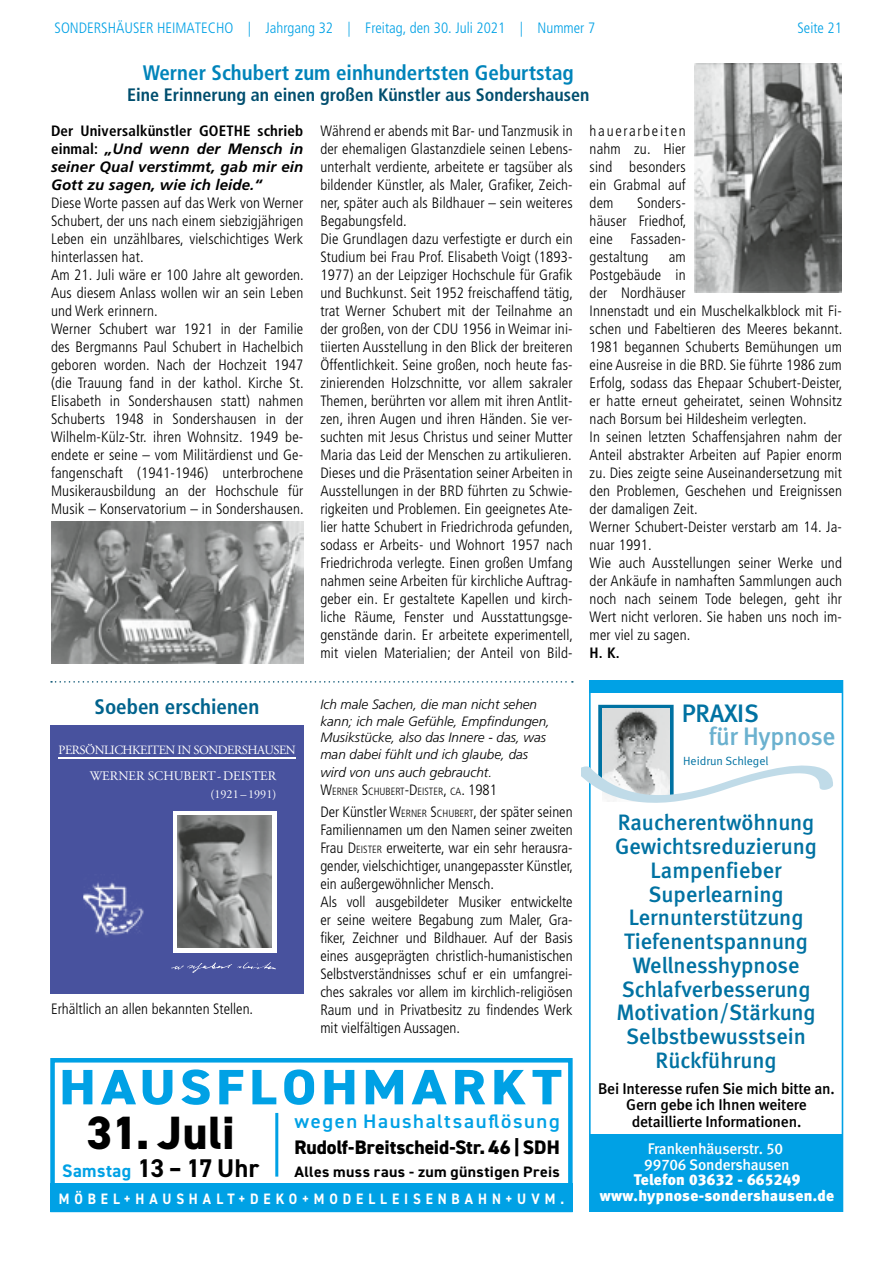
<style>
.page{position:relative;width:893px;height:1276px;background:#fff}
.page>*{position:absolute;margin:0;border:0;box-sizing:border-box;transform-origin:0 0}
.t1{font:800 49.8px "DIN2014";letter-spacing:.09em;color:#00a1e5;scale:1.1 1}
.t2{font:800 46.8px "DIN2014";letter-spacing:.01em;color:#000}
.t3{font:700 25.65px "DIN2014";letter-spacing:-.01em;color:#000}
.t4{font:500 25.2px "Seat Meta";letter-spacing:-.015em;color:#6bb1cf}
.t5{font:500 25.2px "Seat Meta";letter-spacing:-.015em;color:#0072a2}
.t6{font:500 22.35px/23.7px "Seat Meta";color:#0072a2;text-align:center}
.t7{font:700 condensed 21px "Frutiger";color:#0084ba}
.t8{font:700 condensed 21px "Frutiger";color:#00638d}
.t9{font:800 19.65px "DIN2014";color:#000}
.t10{font:600 19.65px "DIN2014";letter-spacing:.075em;color:#00a1e5;scale:1.05 1}
.t11{font:700 condensed 18px "Frutiger";color:#004e6e}
.t12{font:500 15.6px/16.4px "Seat Meta";letter-spacing:-.015em;color:#000;text-align:center}
.t13{font:900 15.3px/15.5px "Seat Meta";letter-spacing:.02em;color:#fff;text-align:center}
.t14{font:500 15.3px/15.5px "Seat Meta";letter-spacing:-.015em;color:#fff}
.t15{font:700 15.15px "DIN2014";letter-spacing:.36em;color:#fff;scale:.9 1}
.t16{font:700 15.15px "DIN2014";letter-spacing:.02em;color:#000;scale:1.05 1}
.t17{font:300 condensed 15px/18px "Frutiger";letter-spacing:.01em;color:#000}
.t18{font:italic 700 15px/18px "Frutiger";letter-spacing:.01em;color:#000;text-align:justify}
.t19{font:300 condensed 15px "Frutiger";color:#00a1e5}
.t20{font:700 condensed 15px "Frutiger";color:#000}
.t21{font:italic 300 13.5px/16.5px "Frutiger";color:#000}
.t22{font:13.05px "Adobe Garamond";color:#fff}
.t23{font:12.6px "Adobe Garamond";letter-spacing:-.04em;color:#fff}
.t24{font:12.15px "Adobe Garamond";color:#fff}
.t25{font:11.85px "Seat Meta Normal";color:#0072a2}
.t26{font:300 condensed 10.5px "Frutiger";color:#000}
.s1{font-style:normal;font-stretch:condensed}
.s2{font-size:15px}
.s3{font-style:inherit}
.s4{font-size:10.5px}
.s5{font-size:18.15px;color:#00a1e5}
</style>
<div class="page">
<img style="left:694px;top:64px;width:148px;height:228px">
<svg style="left:51px;top:681px;width:522px;height:1px"></svg>
<img style="left:51px;top:522px;width:252px;height:141px">
<svg style="left:589px;top:693px;width:254px;height:518px"></svg>
<div style="left:589px;top:680px;width:254px;height:13px;background:#00a1e5"></div>
<div style="left:590px;top:1133px;width:252px;height:78px;background:#00a1e5"></div>
<svg style="left:581px;top:705px;width:252px;height:99px"></svg>
<div style="left:50px;top:725px;width:253px;height:268px;background:#48529e"></div>
<hr style="left:58px;top:757px;width:238px;height:1px;background:#fff">
<div style="left:173px;top:811px;width:103px;height:141px;background:#fff"></div>
<img style="left:177px;top:815px;width:95px;height:133px">
<img style="left:83px;top:882px;width:61px;height:54px">
<svg style="left:171px;top:962px;width:105px;height:11px"></svg>
<div style="left:50px;top:1058px;width:523px;height:154px;border:5px solid #00a1e5"></div>
<div style="left:50px;top:1183px;width:523px;height:29px;background:#00a1e5"></div>
<hr style="left:275px;top:1113px;width:3px;height:63px;background:#00a1e5">
<p class="t19" style="left:55px;top:19px;width:542px">SONDERSHÄUSER HEIMATECHO | Jahrgang 32 | Freitag, den 30. Juli 2021 | Nummer 7</p>
<p class="t19" style="left:797px;top:19px;width:46px">Seite 21</p>
<h3 class="t7" style="left:143px;top:60px;width:432px">Werner Schubert zum einhundertsten Geburtstag</h3>
<p class="t11" style="left:127px;top:84px;width:464px">Eine Erinnerung an einen großen Künstler aus Sondershausen</p>
<p class="t18" style="left:51px;top:121px;width:254px"><span class="s1">Der Universalkünstler GOETHE schrieb einmal:</span> „Und wenn der Mensch in seiner Qual verstimmt, gab mir ein Gott zu sagen, wie ich leide.“</p>
<p class="t17" style="left:51px;top:194px;width:254px">Diese Worte passen auf das Werk von Werner Schubert, der uns nach einem siebzigjährigen Leben ein unzählbares, vielschichtiges Werk hinterlassen hat.<br>Am 21. Juli wäre er 100 Jahre alt geworden.<br>Aus diesem Anlass wollen wir an sein Leben und Werk erinnern.<br>Werner Schubert war 1921 in der Familie des Bergmanns Paul Schubert in Hachelbich geboren worden. Nach der Hochzeit 1947 (die Trauung fand in der kathol. Kirche St.<br>Elisabeth in Sondershausen statt) nahmen Schuberts 1948 in Sondershausen in der Wilhelm-Külz-Str. ihren Wohnsitz. 1949 be&shy;endete er seine – vom Militärdienst und Ge&shy;fangenschaft (1941-1946) unterbrochene Musikerausbildung an der Hochschule für Musik – Konservatorium – in Sondershausen.</p>
<h3 class="t8" style="left:95px;top:694px;width:166px">Soeben erschienen</h3>
<p class="t23" style="left:59px;top:743px;width:239px">PERSÖNLICHKEITEN IN SONDERSHAUSEN</p>
<p class="t22" style="left:90px;top:769px;width:188px">WERNER SCHUBERT-DEISTER</p>
<p class="t24" style="left:211px;top:788px;width:67px">(1921 – 1991)</p>
<p class="t17" style="left:51px;top:999px;width:204px">Erhältlich an allen bekannten Stellen.</p>
<p class="t17" style="left:320px;top:122px;width:254px">Während er abends mit Bar- und Tanzmusik in der ehemaligen Glastanzdiele seinen Lebens&shy;unterhalt verdiente, arbeitete er tagsüber als bildender Künstler, als Maler, Grafiker, Zeich&shy;ner, später auch als Bildhauer – sein weiteres Begabungsfeld.<br>Die Grundlagen dazu verfestigte er durch ein Studium bei Frau Prof. Elisabeth Voigt (1893- 1977) an der Leipziger Hochschule für Grafik und Buchkunst. Seit 1952 freischaffend tätig, trat Werner Schubert mit der Teilnahme an der großen, von der CDU 1956 in Weimar ini&shy;tiierten Ausstellung in den Blick der breiteren Öffentlichkeit. Seine großen, noch heute fas&shy;zinierenden Holzschnitte, vor allem sakraler Themen, berührten vor allem mit ihren Antlit&shy;zen, ihren Augen und ihren Händen. Sie ver&shy;suchten mit Jesus Christus und seiner Mutter Maria das Leid der Menschen zu artikulieren.<br>Dieses und die Präsentation seiner Arbeiten in Ausstellungen in der BRD führten zu Schwie&shy;rigkeiten und Problemen. Ein geeignetes Ate&shy;lier hatte Schubert in Friedrichroda gefunden, sodass er Arbeits- und Wohnort 1957 nach Friedrichroda verlegte. Einen großen Umfang nahmen seine Arbeiten für kirchliche Auftrag&shy;geber ein. Er gestaltete Kapellen und kirch&shy;liche Räume, Fenster und Ausstattungsge&shy;genstände darin. Er arbeitete experimentell, mit vielen Materialien; der Anteil von Bild-</p>
<p class="t21" style="left:320px;top:696px;width:231px">Ich male Sachen, die man nicht sehen kann; ich male Gefühle, Empfindungen, Musikstücke, also das Innere - das, was man dabei fühlt und ich glaube, das</p>
<p class="t21" style="left:320px;top:763px;width:173px">wird von uns auch gebraucht.</p>
<p class="t26" style="left:320px;top:785px;width:178px"><span class="s2">W</span>ERNER <span class="s2">S</span>CHUBERT<span class="s2">-D</span>EISTER<span class="s2">,</span> CA<span class="s2">. 1981</span></p>
<p class="t17" style="left:320px;top:803px;width:254px">Der Künstler <span class="s3">W</span><span class="s4">ERNER</span> <span class="s3">S</span><span class="s4">CHUBERT</span>, der später seinen Familiennamen um den Namen seiner zweiten Frau <span class="s3">D</span><span class="s4">EISTER</span> erweiterte, war ein sehr herausra&shy;gender, vielschichtiger, unangepasster Künstler, ein außergewöhnlicher Mensch.<br>Als voll ausgebildeter Musiker entwickelte er seine weitere Begabung zum Maler, Gra&shy;fiker, Zeichner und Bildhauer. Auf der Basis eines ausgeprägten christlich-humanistischen Selbstverständnisses schuf er ein umfangrei&shy;ches sakrales vor allem im kirchlich-religiösen Raum und in Privatbesitz zu findendes Werk mit vielfältigen Aussagen.</p>
<h1 class="t1" style="left:59px;top:1054px;width:458px">HAUSFLOHMARKT</h1>
<h3 class="t10" style="left:294px;top:1108px;width:254px">wegen Haushaltsauflösung</h3>
<h2 class="t2" style="left:87px;top:1102px;width:149px">31. Juli</h2>
<h3 class="t3" style="left:62px;top:1150px;width:199px"><span class="s5">Samstag</span> 13 – 17 Uhr</h3>
<h3 class="t9" style="left:294px;top:1133px;width:267px">Rudolf-Breitscheid-Str. 46 | SDH</h3>
<p class="t16" style="left:294px;top:1161px;width:254px">Alles muss raus - zum günstigen Preis</p>
<p class="t15" style="left:59px;top:1188px;width:563px">MÖBEL+HAUSHALT+DEKO+MODELLEISENBAHN+UVM.</p>
<p class="t17" style="left:590px;top:122px;width:98px;text-align:justify">hauerarbeiten nahm zu. Hier sind besonders ein Grabmal auf dem</p>
<p class="t17" style="left:590px;top:194px;width:98px;text-align:justify;text-indent:48px">Sonders&shy;häuser Friedhof, eine Fassaden&shy;gestaltung</p>
<p class="t17" style="left:590px;top:248px;width:254px;text-indent:79px">am<br>Postgebäude in<br>der Nordhäuser<br>Innenstadt und ein Muschelkalkblock mit Fi&shy;schen und Fabeltieren des Meeres bekannt.<br>1981 begannen Schuberts Bemühungen um eine Ausreise in die BRD. Sie führte 1986 zum Erfolg, sodass das Ehepaar Schubert-Deister, er hatte erneut geheiratet, seinen Wohnsitz nach Borsum bei Hildesheim verlegten.<br>In seinen letzten Schaffensjahren nahm der Anteil abstrakter Arbeiten auf Papier enorm zu. Dies zeigte seine Auseinandersetzung mit den Problemen, Geschehen und Ereignissen der damaligen Zeit.<br>Werner Schubert-Deister verstarb am 14. Ja&shy;nuar 1991.<br>Wie auch Ausstellungen seiner Werke und der Ankäufe in namhaften Sammlungen auch noch nach seinem Tode belegen, geht ihr Wert nicht verloren. Sie haben uns noch im&shy;mer viel zu sagen.</p>
<p class="t20" style="left:590px;top:644px;width:32px">H. K.</p>
<h3 class="t5" style="left:682px;top:698px;width:78px">PRAXIS</h3>
<h3 class="t4" style="left:709px;top:722px;width:128px">für Hypnose</h3>
<p class="t25" style="left:683px;top:753px;width:87px">Heidrun Schlegel</p>
<h3 class="t6" style="left:615px;top:810px;width:203px">Raucherentwöhnung<br>Gewichtsreduzierung<br>Lampenfieber<br>Superlearning<br>Lernunterstützung<br>Tiefenentspannung<br>Wellnesshypnose<br>Schlafverbesserung<br>Motivation/Stärkung<br>Selbstbewusstsein<br>Rückführung</h3>
<p class="t12" style="left:598px;top:1080px;width:238px">Bei Interesse rufen Sie mich bitte an.<br>Gern gebe ich Ihnen weitere detaillierte Informationen.</p>
<p class="t14" style="left:644px;top:1141px;width:147px">Frankenhäuserstr. 50<br>99706 Sondershausen</p>
<p class="t13" style="left:600px;top:1172px;width:236px">Telefon 03632 - 665249 www.hypnose-sondershausen.de</p>
</div>
